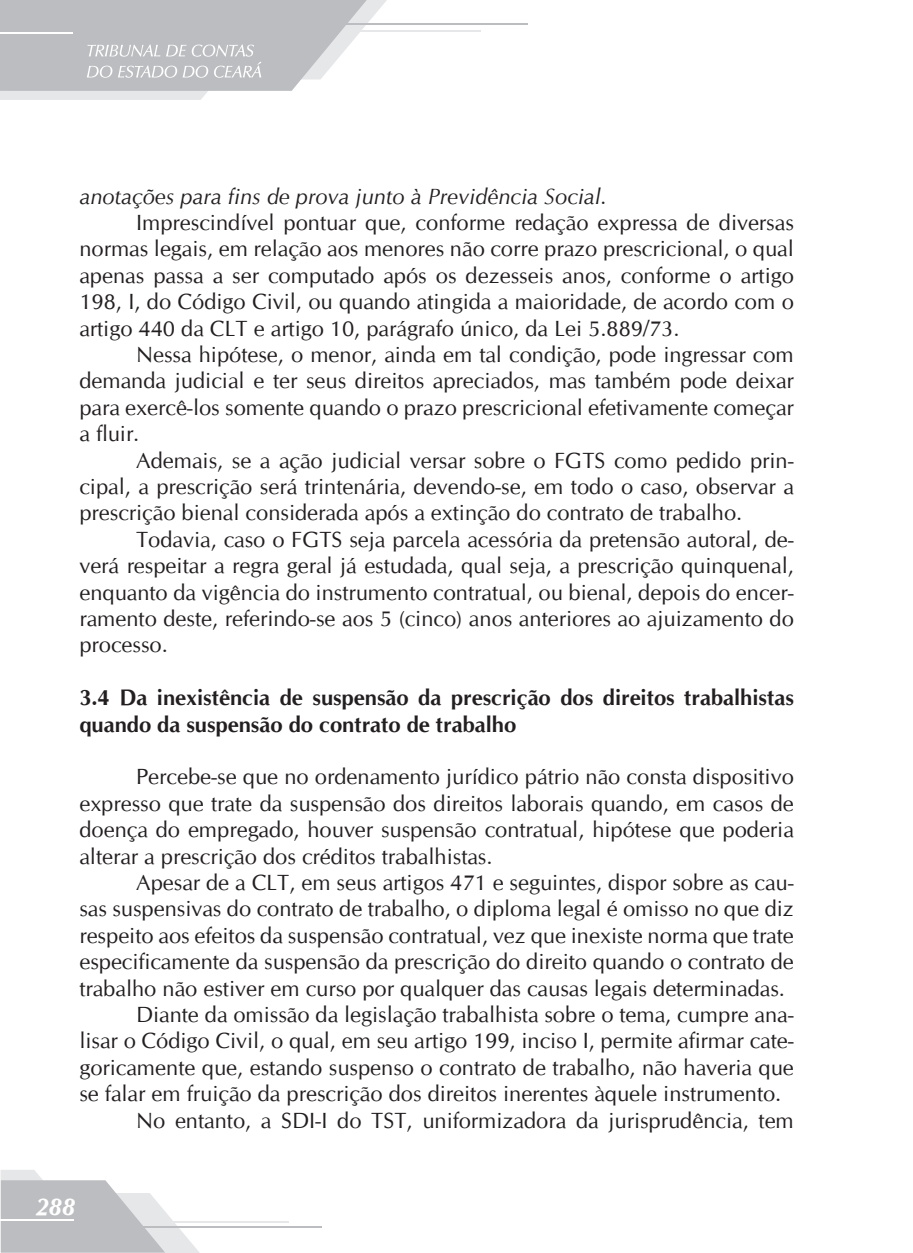
<style>
.page{position:relative;width:913px;height:1253px;background:#fff}
.page>*{position:absolute;margin:0;border:0;box-sizing:border-box;transform-origin:0 0}
.t1{font:italic 700 24px "CG Omega";color:#fff}
.t2{font:22px/26.4px "CG Omega";color:#231f20;text-align:justify}
.t3{font:700 22px/26.4px "CG Omega";color:#231f20}
.t4{font:italic 22px "CG Omega";color:#231f20}
</style>
<div class="page">
<hr style="left:228px;top:30px;width:252px;height:1px;background:#e6e7e9">
<hr style="left:275px;top:23px;width:253px;height:2px;background:#bcbdc0">
<hr style="left:36px;top:1221px;width:252px;height:2px;background:#e6e7e9">
<svg style="left:1px;top:1170px;width:199px;height:83px"></svg>
<hr style="left:69px;top:1226px;width:253px;height:2px;background:#bcbdc0">
<hr style="left:0;top:1219px;width:74px;height:2px;background:#fff">
<svg style="left:0;top:0;width:387px;height:100px"></svg>
<p class="t4" style="left:79px;top:183px;width:529px">anotações para fins de prova junto à Previdência Social.</p>
<p class="t2" style="left:79px;top:210px;width:716px;text-indent:57px">Imprescindível pontuar que, conforme redação expressa de diversas normas legais, em relação aos menores não corre prazo prescricional, o qual apenas passa a ser computado após os dezesseis anos, conforme o artigo 198, I, do Código Civil, ou quando atingida a maioridade, de acordo com o artigo 440 da CLT e artigo 10, parágrafo único, da Lei 5.889/73.</p>
<p class="t2" style="left:79px;top:342px;width:716px;text-indent:57px">Nessa hipótese, o menor, ainda em tal condição, pode ingressar com demanda judicial e ter seus direitos apreciados, mas também pode deixar para exercê-los somente quando o prazo prescricional efetivamente começar a fluir.</p>
<p class="t2" style="left:79px;top:447px;width:716px;text-indent:57px">Ademais, se a ação judicial versar sobre o FGTS como pedido prin&shy;cipal, a prescrição será trintenária, devendo-se, em todo o caso, observar a prescrição bienal considerada após a extinção do contrato de trabalho.</p>
<p class="t2" style="left:79px;top:526px;width:716px;text-indent:57px">Todavia, caso o FGTS seja parcela acessória da pretensão autoral, de&shy;verá respeitar a regra geral já estudada, qual seja, a prescrição quinquenal, enquanto da vigência do instrumento contratual, ou bienal, depois do encer&shy;ramento deste, referindo-se aos 5 (cinco) anos anteriores ao ajuizamento do processo.</p>
<p class="t3" style="left:79px;top:684px;width:716px">3.4 Da inexistência de suspensão da prescrição dos direitos trabalhistas quando da suspensão do contrato de trabalho</p>
<p class="t2" style="left:79px;top:764px;width:716px;text-indent:57px">Percebe-se que no ordenamento jurídico pátrio não consta dispositivo expresso que trate da suspensão dos direitos laborais quando, em casos de doença do empregado, houver suspensão contratual, hipótese que poderia alterar a prescrição dos créditos trabalhistas.</p>
<p class="t2" style="left:136px;top:870px;width:659px">Apesar de a CLT, em seus artigos 471 e seguintes, dispor sobre as cau-</p>
<p class="t2" style="left:79px;top:896px;width:716px">sas suspensivas do contrato de trabalho, o diploma legal é omisso no que diz</p>
<p class="t2" style="left:79px;top:922px;width:716px">respeito aos efeitos da suspensão contratual, vez que inexiste norma que trate</p>
<p class="t2" style="left:79px;top:949px;width:716px">especificamente da suspensão da prescrição do direito quando o contrato de</p>
<p class="t2" style="left:79px;top:975px;width:707px">trabalho não estiver em curso por qualquer das causas legais determinadas.</p>
<p class="t2" style="left:136px;top:1002px;width:659px">Diante da omissão da legislação trabalhista sobre o tema, cumpre ana-</p>
<p class="t2" style="left:79px;top:1028px;width:716px">lisar o Código Civil, o qual, em seu artigo 199, inciso I, permite afirmar cate-</p>
<p class="t2" style="left:79px;top:1054px;width:716px">goricamente que, estando suspenso o contrato de trabalho, não haveria que</p>
<p class="t2" style="left:79px;top:1081px;width:703px">se falar em fruição da prescrição dos direitos inerentes àquele instrumento.</p>
<p class="t2" style="left:136px;top:1107px;width:659px">No entanto, a SDI-I do TST, uniformizadora da jurisprudência, tem</p>
<p class="t1" style="left:35px;top:1192px;width:41px">288</p>
</div>
